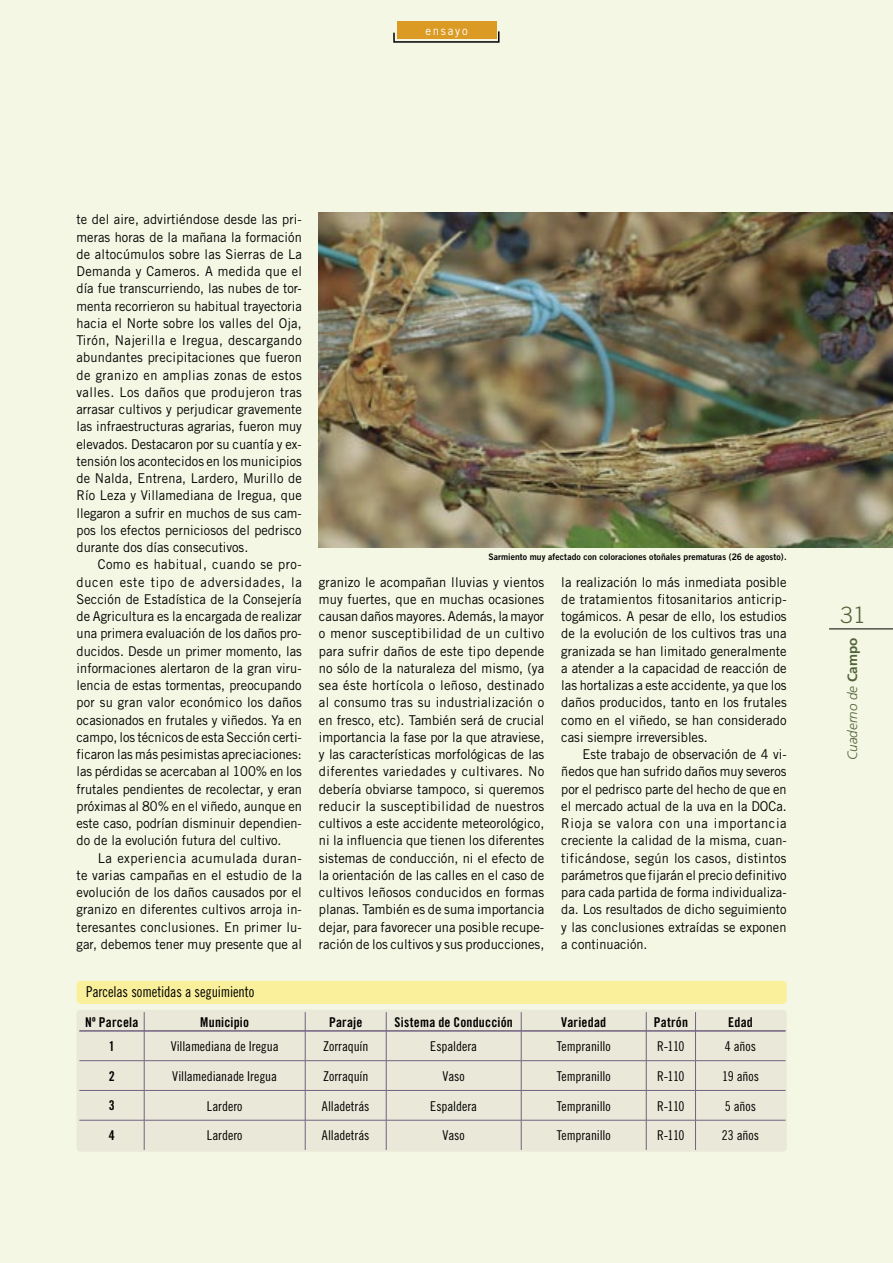
<style>
.page{position:relative;width:893px;height:1263px;background:#f4f7e3}
.page>*{position:absolute;margin:0;border:0;box-sizing:border-box;transform-origin:0 0}
.t1{font:300 22.5px "Trade Gothic";color:#52633a}
.t2{font:15px "Trade Gothic Cond Eighteen";letter-spacing:-.005em;color:#000;scale:.95 1}
.t3{font:13.5px/17.2px "Trade Gothic";color:#000;text-align:justify;scale:.95 1}
.t4{font:13.5px/17.2px "Trade Gothic";color:#000;text-align:justify;scale:.96 1}
.t5{font:13.5px "Trade Gothic Cond Eighteen";letter-spacing:-.005em;color:#000}
.t6{font:13.5px "Trade Gothic Bold Cond Twenty";letter-spacing:.015em;color:#000}
.t7{font:italic 300 13.5px "Frutiger";color:#52633a}
.t8{font:12px "Trade Gothic";letter-spacing:.15em;color:#fff;scale:.95 1}
.t9{font:9px "Trade Gothic Bold Two";letter-spacing:.01em;color:#000;scale:.95 1}
.s1{font-weight:700;font-style:normal}
</style>
<div class="page">
<div style="left:397px;top:21px;width:99px;height:18px;background:#da9a23"></div>
<svg style="left:393px;top:30px;width:107px;height:13px"></svg>
<hr style="left:829px;top:628px;width:64px;height:1px;background:#000">
<div style="left:77px;top:981px;width:710px;height:23px;background:#faf09c"></div>
<div style="left:77px;top:1010px;width:710px;height:142px;background:#eae8d8"></div>
<hr style="left:79px;top:1060px;width:65px;height:1px;background:#726282">
<hr style="left:144px;top:1060px;width:161px;height:1px;background:#726282">
<hr style="left:305px;top:1060px;width:81px;height:1px;background:#726282">
<hr style="left:386px;top:1060px;width:135px;height:1px;background:#726282">
<hr style="left:521px;top:1060px;width:125px;height:1px;background:#726282">
<hr style="left:646px;top:1060px;width:49px;height:1px;background:#726282">
<hr style="left:695px;top:1060px;width:91px;height:1px;background:#726282">
<hr style="left:79px;top:1090px;width:65px;height:1px;background:#726282">
<hr style="left:144px;top:1090px;width:161px;height:1px;background:#726282">
<svg style="left:144px;top:1012px;width:1px;height:108px"></svg>
<hr style="left:305px;top:1090px;width:81px;height:1px;background:#726282">
<svg style="left:305px;top:1012px;width:1px;height:108px"></svg>
<hr style="left:386px;top:1090px;width:135px;height:1px;background:#726282">
<svg style="left:386px;top:1012px;width:1px;height:108px"></svg>
<hr style="left:521px;top:1090px;width:125px;height:1px;background:#726282">
<svg style="left:521px;top:1012px;width:1px;height:108px"></svg>
<hr style="left:646px;top:1090px;width:49px;height:1px;background:#726282">
<svg style="left:646px;top:1012px;width:1px;height:108px"></svg>
<hr style="left:695px;top:1090px;width:91px;height:1px;background:#726282">
<svg style="left:695px;top:1012px;width:1px;height:108px"></svg>
<hr style="left:79px;top:1120px;width:65px;height:1px;background:#726282">
<hr style="left:144px;top:1120px;width:161px;height:1px;background:#726282">
<hr style="left:144px;top:1120px;width:1px;height:30px;background:#726282">
<hr style="left:305px;top:1120px;width:81px;height:1px;background:#726282">
<hr style="left:305px;top:1120px;width:1px;height:30px;background:#726282">
<hr style="left:386px;top:1120px;width:135px;height:1px;background:#726282">
<hr style="left:386px;top:1120px;width:1px;height:30px;background:#726282">
<hr style="left:521px;top:1120px;width:125px;height:1px;background:#726282">
<hr style="left:521px;top:1120px;width:1px;height:30px;background:#726282">
<hr style="left:646px;top:1120px;width:49px;height:1px;background:#726282">
<hr style="left:646px;top:1120px;width:1px;height:30px;background:#726282">
<hr style="left:695px;top:1120px;width:91px;height:1px;background:#726282">
<hr style="left:695px;top:1120px;width:1px;height:30px;background:#726282">
<hr style="left:79px;top:1030px;width:65px;height:1px;background:#726282">
<hr style="left:79px;top:1031px;width:65px;height:1px;background:#726282">
<hr style="left:144px;top:1030px;width:161px;height:1px;background:#726282">
<hr style="left:144px;top:1031px;width:161px;height:1px;background:#726282">
<hr style="left:305px;top:1030px;width:81px;height:1px;background:#726282">
<hr style="left:305px;top:1031px;width:81px;height:1px;background:#726282">
<hr style="left:386px;top:1030px;width:135px;height:1px;background:#726282">
<hr style="left:386px;top:1031px;width:135px;height:1px;background:#726282">
<hr style="left:521px;top:1030px;width:125px;height:1px;background:#726282">
<hr style="left:521px;top:1031px;width:125px;height:1px;background:#726282">
<hr style="left:646px;top:1030px;width:49px;height:1px;background:#726282">
<hr style="left:646px;top:1031px;width:49px;height:1px;background:#726282">
<hr style="left:695px;top:1030px;width:90px;height:1px;background:#726282">
<hr style="left:695px;top:1031px;width:90px;height:1px;background:#726282">
<img style="left:318px;top:213px;width:575px;height:335px">
<p class="t8" style="left:425px;top:23px;width:46px">ensayo</p>
<p class="t3" style="left:77px;top:211px;width:239px">te del aire, advirtiéndose desde las pri&shy;meras horas de la mañana la formación de altocúmulos sobre las Sierras de La Demanda y Cameros. A medida que el día fue transcurriendo, las nubes de tor&shy;menta recorrieron su habitual trayectoria hacia el Norte sobre los valles del Oja, Tirón, Najerilla e Iregua, descargando abundantes precipitaciones que fueron de granizo en amplias zonas de estos valles. Los daños que produjeron tras arrasar cultivos y perjudicar gravemente las infraestructuras agrarias, fueron muy elevados. Destacaron por su cuantía y ex&shy;tensión los acontecidos en los municipios de Nalda, Entrena, Lardero, Murillo de Río Leza y Villamediana de Iregua, que llegaron a sufrir en muchos de sus cam&shy;pos los efectos perniciosos del pedrisco durante dos días consecutivos.</p>
<p class="t3" style="left:77px;top:556px;width:239px;text-indent:21px">Como es habitual, cuando se pro&shy;ducen este tipo de adversidades, la Sección de Estadística de la Consejería de Agricultura es la encargada de realizar una primera evaluación de los daños pro&shy;ducidos. Desde un primer momento, las informaciones alertaron de la gran viru&shy;lencia de estas tormentas, preocupando por su gran valor económico los daños ocasionados en frutales y viñedos. Ya en campo, los técnicos de esta Sección certi&shy;ficaron las más pesimistas apreciaciones: las pérdidas se acercaban al 100% en los frutales pendientes de recolectar, y eran próximas al 80% en el viñedo, aunque en este caso, podrían disminuir dependien&shy;do de la evolución futura del cultivo.</p>
<p class="t4" style="left:77px;top:849px;width:236px;text-indent:21px">La experiencia acumulada duran&shy;te varias campañas en el estudio de la evolución de los daños causados por el granizo en diferentes cultivos arroja in&shy;teresantes conclusiones. En primer lu&shy;gar, debemos tener muy presente que al</p>
<p class="t9" style="left:488px;top:551px;width:315px">Sarmiento muy afectado con coloraciones otoñales prematuras (26 de agosto).</p>
<p class="t4" style="left:319px;top:573px;width:236px">granizo le acompañan lluvias y vientos muy fuertes, que en muchas ocasiones causan daños mayores. Además, la mayor o menor susceptibilidad de un cultivo para sufrir daños de este tipo depende no sólo de la naturaleza del mismo, (ya sea éste hortícola o leñoso, destinado al consumo tras su industrialización o en fresco, etc). También será de crucial importancia la fase por la que atraviese, y las características morfológicas de las diferentes variedades y cultivares. No debería obviarse tampoco, si queremos reducir la susceptibilidad de nuestros cultivos a este accidente meteorológico, ni la influencia que tienen los diferentes sistemas de conducción, ni el efecto de la orientación de las calles en el caso de cultivos leñosos conducidos en formas planas. También es de suma importancia dejar, para favorecer una posible recupe&shy;ración de los cultivos y sus producciones,</p>
<p class="t4" style="left:561px;top:573px;width:236px">la realización lo más inmediata posible de tratamientos fitosanitarios anticrip&shy;togámicos. A pesar de ello, los estudios de la evolución de los cultivos tras una granizada se han limitado generalmente a atender a la capacidad de reacción de las hortalizas a este accidente, ya que los daños producidos, tanto en los frutales como en el viñedo, se han considerado casi siempre irreversibles.</p>
<p class="t3" style="left:561px;top:745px;width:239px;text-indent:21px">Este trabajo de observación de 4 vi&shy;ñedos que han sufrido daños muy severos por el pedrisco parte del hecho de que en el mercado actual de la uva en la DOCa.<br>Rioja se valora con una importancia creciente la calidad de la misma, cuan&shy;tificándose, según los casos, distintos parámetros que fijarán el precio definitivo para cada partida de forma individualiza&shy;da. Los resultados de dicho seguimiento y las conclusiones extraídas se exponen a continuación.</p>
<p class="t2" style="left:86px;top:983px;width:179px">Parcelas sometidas a seguimiento</p>
<p class="t6" style="left:85px;top:1014px;width:55px">Nº Parcela</p>
<p class="t6" style="left:200px;top:1014px;width:50px">Municipio</p>
<p class="t6" style="left:329px;top:1014px;width:35px">Paraje</p>
<p class="t6" style="left:395px;top:1014px;width:120px">Sistema de Conducción</p>
<p class="t6" style="left:561px;top:1014px;width:46px">Variedad</p>
<p class="t6" style="left:654px;top:1014px;width:36px">Patrón</p>
<p class="t6" style="left:728px;top:1014px;width:26px">Edad</p>
<p class="t6" style="left:109px;top:1038px;width:7px">1</p>
<p class="t5" style="left:171px;top:1038px;width:110px">Villamediana de Iregua</p>
<p class="t5" style="left:323px;top:1038px;width:47px">Zorraquín</p>
<p class="t5" style="left:430px;top:1038px;width:48px">Espaldera</p>
<p class="t5" style="left:557px;top:1038px;width:56px">Tempranillo</p>
<p class="t5" style="left:657px;top:1038px;width:29px">R-110</p>
<p class="t5" style="left:725px;top:1038px;width:33px">4 años</p>
<p class="t6" style="left:109px;top:1068px;width:7px">2</p>
<p class="t5" style="left:172px;top:1068px;width:106px">Villamedianade Iregua</p>
<p class="t5" style="left:323px;top:1068px;width:47px">Zorraquín</p>
<p class="t5" style="left:443px;top:1068px;width:24px">Vaso</p>
<p class="t5" style="left:557px;top:1068px;width:56px">Tempranillo</p>
<p class="t5" style="left:657px;top:1068px;width:29px">R-110</p>
<p class="t5" style="left:722px;top:1068px;width:39px">19 años</p>
<p class="t6" style="left:109px;top:1097px;width:7px">3</p>
<p class="t5" style="left:207px;top:1098px;width:37px">Lardero</p>
<p class="t5" style="left:322px;top:1098px;width:49px">Alladetrás</p>
<p class="t5" style="left:430px;top:1098px;width:48px">Espaldera</p>
<p class="t5" style="left:557px;top:1098px;width:56px">Tempranillo</p>
<p class="t5" style="left:657px;top:1098px;width:29px">R-110</p>
<p class="t5" style="left:725px;top:1098px;width:33px">5 años</p>
<p class="t6" style="left:109px;top:1127px;width:7px">4</p>
<p class="t5" style="left:207px;top:1127px;width:37px">Lardero</p>
<p class="t5" style="left:322px;top:1127px;width:49px">Alladetrás</p>
<p class="t5" style="left:443px;top:1127px;width:24px">Vaso</p>
<p class="t5" style="left:557px;top:1127px;width:56px">Tempranillo</p>
<p class="t5" style="left:657px;top:1127px;width:29px">R-110</p>
<p class="t5" style="left:722px;top:1127px;width:39px">23 años</p>
<h1 class="t1" style="left:840px;top:601px;width:27px">31</h1>
<p class="t7" style="left:845px;top:760px;width:124px;rotate:-90deg">Cuaderno de <span class="s1">Campo</span></p>
</div>
